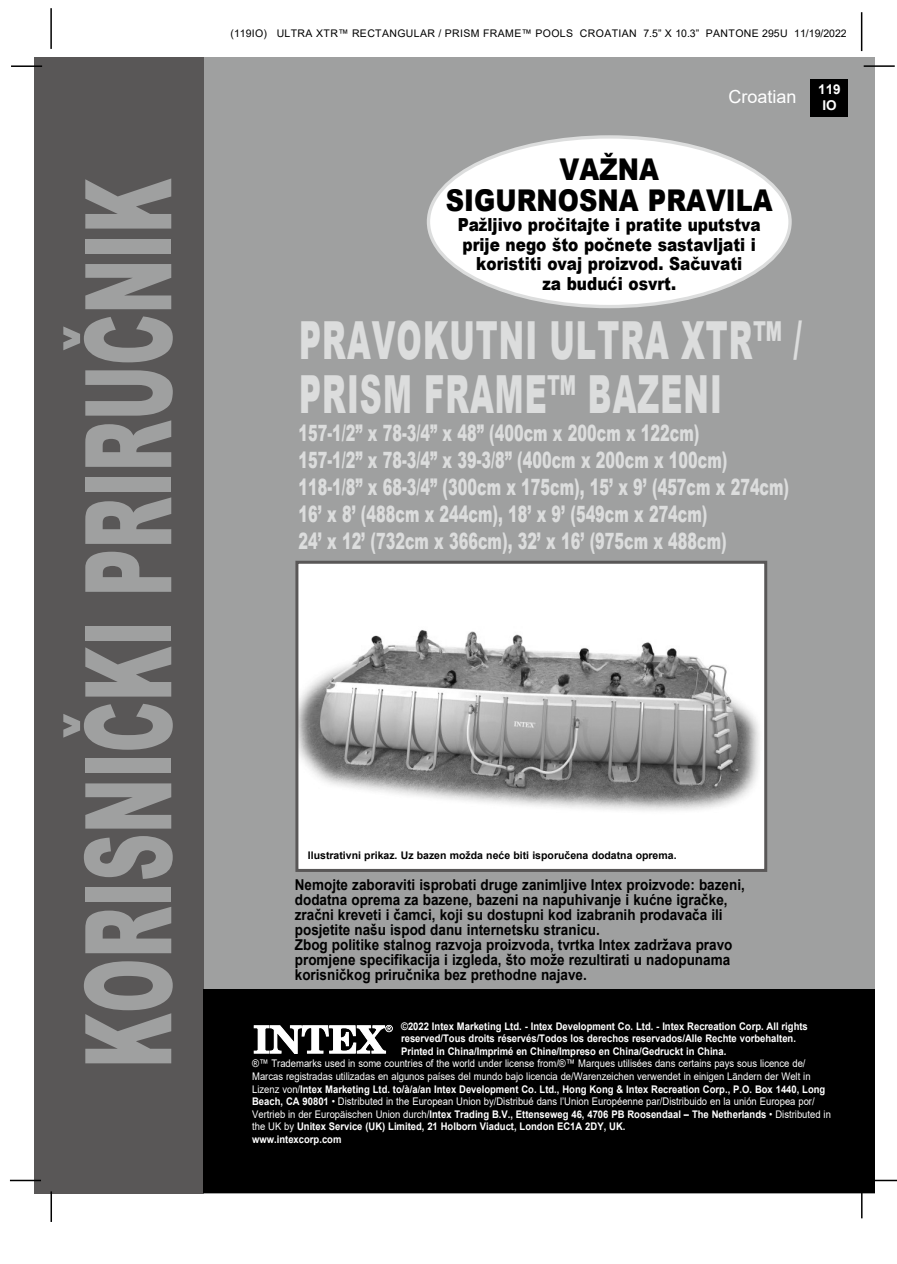
<style>
.page{position:relative;width:897px;height:1264px;background:#fff}
.page>*{position:absolute;margin:0;border:0;box-sizing:border-box;transform-origin:0 0}
.t1{font:900 120px "Arial";color:#9fa0a0;scale:.55 1}
.t2{font:900 52.5px/54px "Arial";letter-spacing:.035em;color:#dcdddd;scale:.58 1}
.t3{font:900 30px/31.2px "Arial";color:#000;text-align:center;scale:.85 1}
.t4{font:900 22.5px/27px "Arial";color:#dcdddd;scale:.64 1}
.t5{font:900 18px/19.5px "Arial";color:#000;text-align:center;scale:.85 1}
.t6{font:18px "Arial";color:#fff}
.t7{font:700 15px/15px "Arial";color:#000;scale:.9 1}
.t8{font:700 13.5px/16.2px "Arial";color:#fff;text-align:center}
.t9{font:10.5px/12.6px "Arial";color:#fff;scale:.9 1}
.t10{font:700 10.5px/12.6px "Arial";color:#fff;scale:.9 1}
.t11{font:10.5px "Arial";letter-spacing:.035em;color:#000}
.t12{font:700 10.5px "Arial";color:#000}
.s1{font-weight:700}
</style>
<div class="page">
<div style="left:203px;top:57px;width:672px;height:1136px;background:#9fa0a0"></div>
<div style="left:810px;top:79px;width:38px;height:38px;background:#000"></div>
<hr style="left:863px;top:65px;width:31px;height:2px;background:#000">
<hr style="left:50px;top:8px;width:2px;height:41px;background:#000">
<hr style="left:860px;top:12px;width:2px;height:39px;background:#000">
<div style="left:34px;top:57px;width:169px;height:1136px;background:#595757"></div>
<hr style="left:865px;top:1179px;width:31px;height:2px;background:#000">
<hr style="left:860px;top:1189px;width:2px;height:29px;background:#000">
<hr style="left:50px;top:1191px;width:2px;height:31px;background:#000">
<hr style="left:10px;top:1179px;width:31px;height:2px;background:#000">
<hr style="left:11px;top:65px;width:31px;height:2px;background:#000">
<div style="left:203px;top:989px;width:672px;height:204px;background:#000"></div>
<div style="left:428px;top:137px;width:362px;height:169px;background:#fff;border-radius:50%"></div>
<div style="left:297px;top:562px;width:468px;height:308px;background:#fff"></div>
<img style="left:299px;top:630px;width:461px;height:181px">
<div style="left:295px;top:561px;width:472px;height:311px;border:3px solid #595757"></div>
<svg style="left:254px;top:1025px;width:138px;height:28px"></svg>
<h1 class="t1" style="left:41px;top:1068px;width:1619px;rotate:-90deg">KORISNIČKI PRIRUČNIK</h1>
<p class="t11" style="left:230px;top:26px;width:617px">(119IO) ULTRA XTR™ RECTANGULAR / PRISM FRAME™ POOLS CROATIAN 7.5” X 10.3” PANTONE 295U 11/19/2022</p>
<h3 class="t6" style="left:728px;top:84px;width:70px">Croatian</h3>
<h3 class="t3" style="left:446px;top:153px;width:386px">VAŽNA<br>SIGURNOSNA PRAVILA</h3>
<h3 class="t5" style="left:457px;top:214px;width:358px">Pažljivo pročitajte i pratite uputstva prije nego što počnete sastavljati i koristiti ovaj proizvod. Sačuvati<br>za budući osvrt.</h3>
<h2 class="t2" style="left:299px;top:311px;width:868px">PRAVOKUTNI ULTRA XTR™ /<br>PRISM FRAME™ BAZENI</h2>
<p class="t4" style="left:298px;top:419px;width:768px">157-1/2” x 78-3/4” x 48” (400cm x 200cm x 122cm)<br>157-1/2” x 78-3/4” x 39-3/8” (400cm x 200cm x 100cm)<br>118-1/8” x 68-3/4” (300cm x 175cm), 15’ x 9’ (457cm x 274cm)<br>16’ x 8’ (488cm x 244cm), 18’ x 9’ (549cm x 274cm)<br>24’ x 12’ (732cm x 366cm), 32’ x 16’ (975cm x 488cm)</p>
<p class="t8" style="left:818px;top:81px;width:24px">119<br>IO</p>
<p class="t12" style="left:308px;top:847px;width:370px">Ilustrativni prikaz. Uz bazen možda neće biti isporučena dodatna oprema.</p>
<p class="t7" style="left:295px;top:877px;width:501px">Nemojte zaboraviti isprobati druge zanimljive Intex proizvode: bazeni, dodatna oprema za bazene, bazeni na napuhivanje i kućne igračke, zračni kreveti i čamci, koji su dostupni kod izabranih prodavača ili posjetite našu ispod danu internetsku stranicu.<br>Zbog politike stalnog razvoja proizvoda, tvrtka Intex zadržava pravo promjene specifikacija i izgleda, što može rezultirati u nadopunama korisničkog priručnika bez prethodne najave.</p>
<p class="t10" style="left:401px;top:1019px;width:453px">©2022 Intex Marketing Ltd. - Intex Development Co. Ltd. - Intex Recreation Corp. All rights reserved/Tous droits réservés/Todos los derechos reservados/Alle Rechte vorbehalten.<br>Printed in China/Imprimé en Chine/Impreso en China/Gedruckt in China.</p>
<p class="t9" style="left:252px;top:1057px;width:644px">®™ Trademarks used in some countries of the world under license from/®™ Marques utilisées dans certains pays sous licence de/ Marcas registradas utilizadas en algunos países del mundo bajo licencia de/Warenzeichen verwendet in einigen Ländern der Welt in Lizenz von/<span class="s1">Intex Marketing Ltd. to/à/a/an Intex Development Co. Ltd., Hong Kong &amp; Intex Recreation Corp., P.O. Box 1440, Long Beach, CA 90801</span> • Distributed in the European Union by/Distribué dans l’Union Européenne par/Distribuido en la unión Europea por/ Vertrieb in der Europäischen Union durch/<span class="s1">Intex Trading B.V., Ettenseweg 46, 4706 PB Roosendaal – The Netherlands</span> • Distributed in the UK by <span class="s1">Unitex Service (UK) Limited, 21 Holborn Viaduct, London EC1A 2DY, UK.<br>www.intexcorp.com</span></p>
</div>
